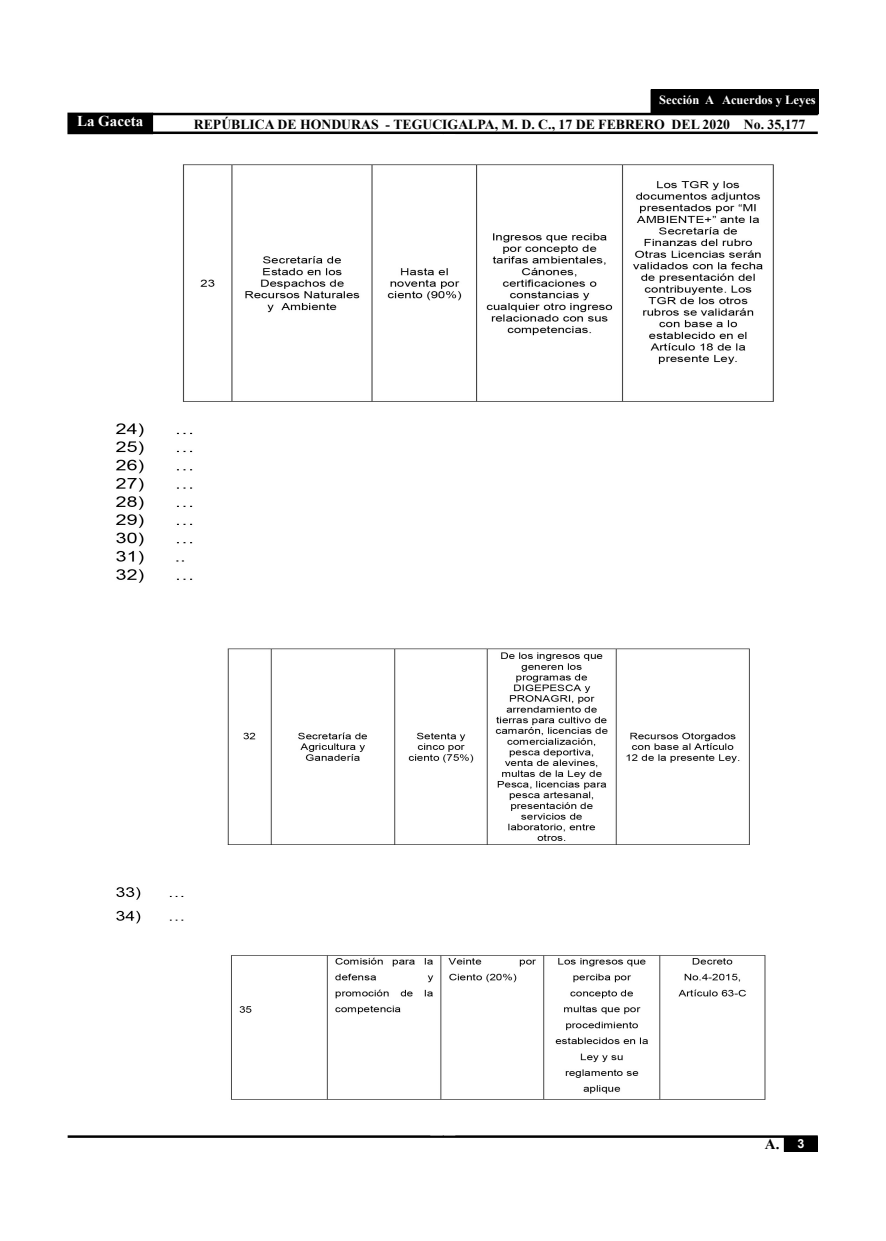
<style>
.page{position:relative;width:886px;height:1241px;background:#fff}
.page>*{position:absolute;margin:0;border:0;box-sizing:border-box;transform-origin:0 0}
.t1{font:700 15px "Times New Roman";color:#fff}
.t2{font:700 15px "Times New Roman";color:#000}
.t3{font:700 13.75px "Times New Roman";color:#000}
.t4{font:700 12.5px "Times New Roman";color:#fff}
.t5{font:700 12.5px "Arial";color:#fff}
</style>
<div class="page">
<div style="left:784px;top:1136px;width:33px;height:15px;background:#000"></div>
<div style="left:68px;top:113px;width:85px;height:21px;background:#000"></div>
<hr style="left:153px;top:131px;width:665px;height:3px;background:#000">
<hr style="left:153px;top:113px;width:665px;height:2px;background:#000">
<hr style="left:68px;top:1135px;width:750px;height:2px;background:#000">
<div style="left:651px;top:90px;width:167px;height:24px;background:#000"></div>
<img style="left:116px;top:164px;width:658px;height:418px">
<img style="left:116px;top:648px;width:650px;height:452px">
<p class="t1" style="left:77px;top:110px;width:68px">La Gaceta</p>
<p class="t4" style="left:659px;top:91px;width:158px">Sección A Acuerdos y Leyes</p>
<p class="t3" style="left:194px;top:114px;width:613px">REPÚBLICA DE HONDURAS - TEGUCIGALPA, M. D. C., 17 DE FEBRERO DEL 2020 No. 35,177</p>
<p class="t2" style="left:765px;top:1133px;width:16px">A.</p>
<p class="t5" style="left:797px;top:1134px;width:8px">3</p>
</div>
